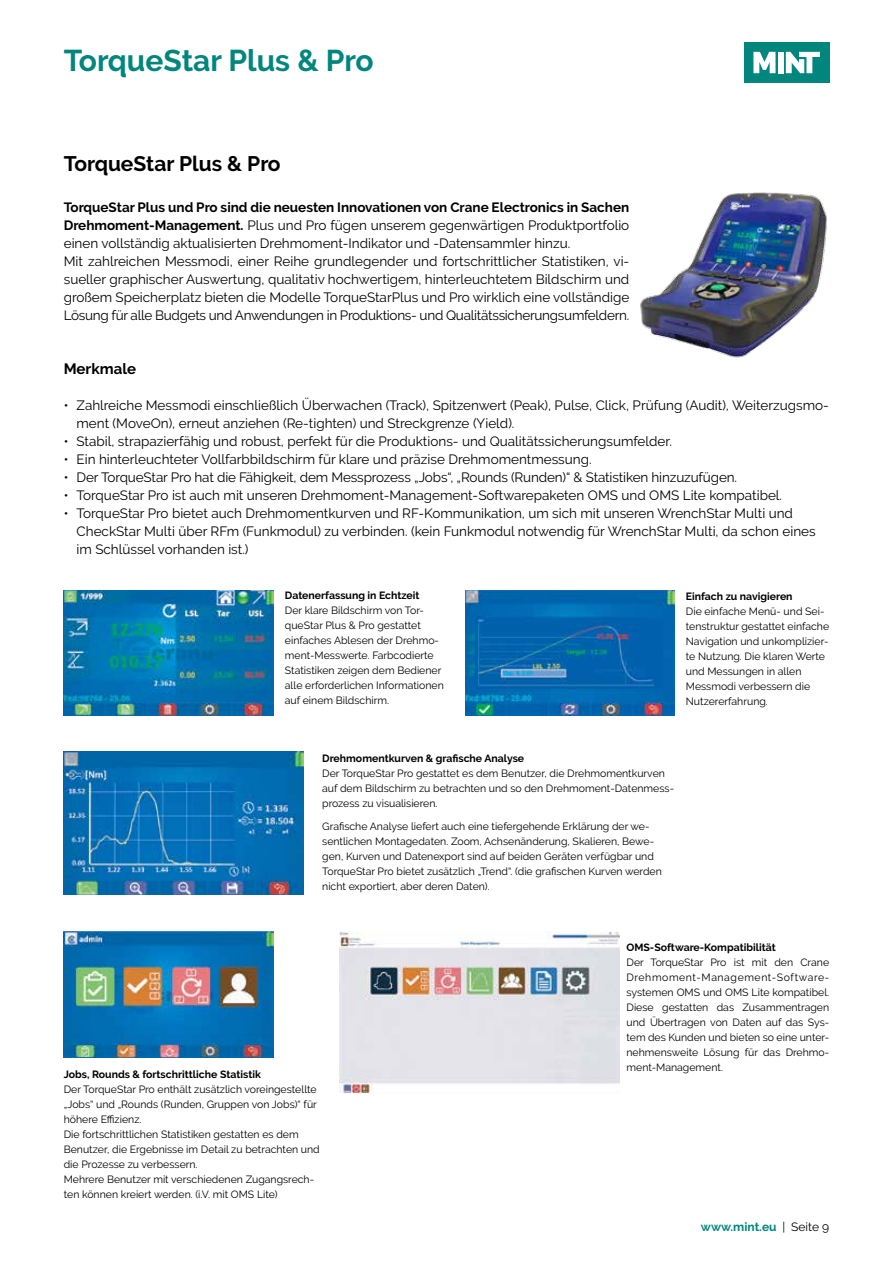
<style>
.page{position:relative;width:893px;height:1263px;background:#fff}
.page>*{position:absolute;margin:0;border:0;box-sizing:border-box;transform-origin:0 0}
.t1{font:700 30px "Raleway";color:#00867d}
.t2{font:700 21px "Raleway";color:#000}
.t3{font:700 15px "Raleway";color:#000}
.t4{font:13.5px/18px "Raleway";color:#000}
.t5{font:700 12px "Raleway";color:#00867d}
.t6{font:10.5px/15px "Raleway";color:#000}
.t7{font:700 10.5px "Raleway";color:#000}
.s1{font-weight:700}
.s2{font-weight:400;color:#000}
</style>
<div class="page">
<div style="left:744px;top:43px;width:85px;height:40px;background:#00867d"></div>
<svg style="left:753px;top:52px;width:22px;height:21px"></svg>
<div style="left:778px;top:52px;width:6px;height:21px;background:#fff"></div>
<svg style="left:786px;top:52px;width:34px;height:21px"></svg>
<img style="left:640px;top:192px;width:187px;height:166px">
<img style="left:64px;top:590px;width:209px;height:126px">
<img style="left:339px;top:932px;width:281px;height:161px">
<img style="left:64px;top:752px;width:239px;height:143px">
<img style="left:64px;top:932px;width:209px;height:125px">
<img style="left:465px;top:590px;width:209px;height:126px">
<h1 class="t1" style="left:64px;top:43px;width:311px">TorqueStar Plus &amp; Pro</h1>
<h2 class="t2" style="left:64px;top:152px;width:218px">TorqueStar Plus &amp; Pro</h2>
<p class="t4" style="left:64px;top:198px;width:567px"><span class="s1">TorqueStar Plus und Pro sind die neuesten Innovationen von Crane Electronics in Sachen Drehmoment-Management.</span> Plus und Pro fügen unserem gegenwärtigen Produktportfolio einen vollständig aktualisierten Drehmoment-Indikator und -Datensammler hinzu.<br>Mit zahlreichen Messmodi, einer Reihe grundlegender und fortschrittlicher Statistiken, vi&shy;sueller graphischer Auswertung, qualitativ hochwertigem, hinterleuchtetem Bildschirm und großem Speicherplatz bieten die Modelle TorqueStarPlus und Pro wirklich eine vollständige Lösung für alle Budgets und Anwendungen in Produktions- und Qualitätssicherungsumfeldern.</p>
<h3 class="t3" style="left:64px;top:360px;width:74px">Merkmale</h3>
<p class="t4" style="left:77px;top:396px;width:754px;text-indent:-13px">• Zahlreiche Messmodi einschließlich Überwachen (Track), Spitzenwert (Peak), Pulse, Click, Prüfung (Audit), Weiterzugsmo&shy;ment (MoveOn), erneut anziehen (Re-tighten) und Streckgrenze (Yield).</p>
<p class="t4" style="left:64px;top:432px;width:610px">• Stabil, strapazierfähig und robust, perfekt für die Produktions- und Qualitätssicherungsumfelder.</p>
<p class="t4" style="left:64px;top:450px;width:529px">• Ein hinterleuchteter Vollfarbbildschirm für klare und präzise Drehmomentmessung.</p>
<p class="t4" style="left:64px;top:468px;width:675px">• Der TorqueStar Pro hat die Fähigkeit, dem Messprozess „Jobs“, „Rounds (Runden)“ &amp; Statistiken hinzuzufügen.</p>
<p class="t4" style="left:64px;top:486px;width:720px">• TorqueStar Pro ist auch mit unseren Drehmoment-Management-Softwarepaketen OMS und OMS Lite kompatibel.</p>
<p class="t4" style="left:77px;top:504px;width:741px;text-indent:-13px">• TorqueStar Pro bietet auch Drehmomentkurven und RF-Kommunikation, um sich mit unseren WrenchStar Multi und<br>CheckStar Multi über RFm (Funkmodul) zu verbinden. (kein Funkmodul notwendig für WrenchStar Multi, da schon eines im Schlüssel vorhanden ist.)</p>
<p class="t7" style="left:285px;top:590px;width:136px">Datenerfassung in Echtzeit</p>
<p class="t6" style="left:285px;top:603px;width:160px">Der klare Bildschirm von Tor&shy;queStar Plus &amp; Pro gestattet einfaches Ablesen der Drehmo&shy;ment-Messwerte. Farbcodierte<br>Statistiken zeigen dem Bediener alle erforderlichen Informationen auf einem Bildschirm.</p>
<p class="t7" style="left:686px;top:590px;width:108px">Einfach zu navigieren</p>
<p class="t6" style="left:686px;top:603px;width:145px">Die einfache Menü- und Sei&shy;tenstruktur gestattet einfache<br>Navigation und unkomplizier&shy;te Nutzung. Die klaren Werte und Messungen in allen<br>Messmodi verbessern die<br>Nutzererfahrung.</p>
<p class="t7" style="left:322px;top:752px;width:203px">Drehmomentkurven &amp; grafische Analyse</p>
<p class="t6" style="left:322px;top:765px;width:353px">Der TorqueStar Pro gestattet es dem Benutzer, die Drehmomentkurven auf dem Bildschirm zu betrachten und so den Drehmoment-Datenmess&shy;prozess zu visualisieren.</p>
<p class="t6" style="left:322px;top:819px;width:341px">Grafische Analyse liefert auch eine tiefergehende Erklärung der we&shy;sentlichen Montagedaten. Zoom, Achsenänderung, Skalieren, Bewe&shy;gen, Kurven und Datenexport sind auf beiden Geräten verfügbar und TorqueStar Pro bietet zusätzlich „Trend“. (die grafischen Kurven werden nicht exportiert, aber deren Daten).</p>
<p class="t7" style="left:64px;top:1068px;width:199px">Jobs, Rounds &amp; fortschrittliche Statistik</p>
<p class="t6" style="left:64px;top:1081px;width:258px">Der TorqueStar Pro enthält zusätzlich voreingestellte „Jobs“ und „Rounds (Runden, Gruppen von Jobs)“ für höhere Effizienz.<br>Die fortschrittlichen Statistiken gestatten es dem Benutzer, die Ergebnisse im Detail zu betrachten und die Prozesse zu verbessern.<br>Mehrere Benutzer mit verschiedenen Zugangsrech&shy;ten können kreiert werden. (i.V. mit OMS Lite)</p>
<p class="t7" style="left:626px;top:941px;width:151px">OMS-Software-Kompatibilität</p>
<p class="t6" style="left:626px;top:954px;width:204px;text-align:justify">Der TorqueStar Pro ist mit den Crane Drehmoment-Management-Software&shy;systemen OMS und OMS Lite kompatibel.<br>Diese gestatten das Zusammentragen und Übertragen von Daten auf das Sys&shy;tem des Kunden und bieten so eine unter&shy;nehmensweite Lösung für das Drehmo&shy;ment-Management.</p>
<p class="t5" style="left:701px;top:1220px;width:130px">www.mint.eu <span class="s2">| Seite 9</span></p>
</div>
